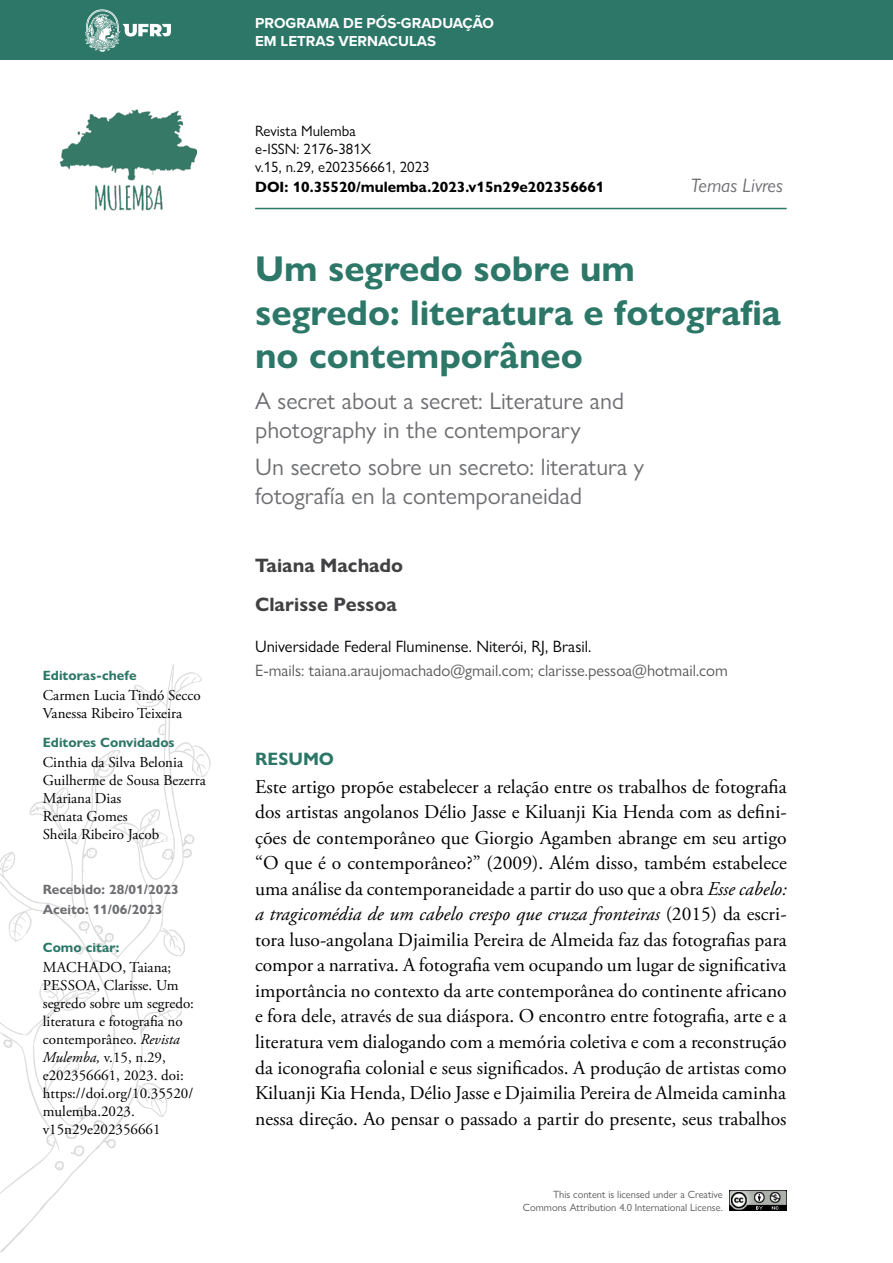
<style>
.page{position:relative;width:893px;height:1263px;background:#fff}
.page>*{position:absolute;margin:0;border:0;box-sizing:border-box;transform-origin:0 0}
.t1{font:700 36px/43.2px "Gill Sans Nova";color:#2c7768}
.t2{font:24px/28.8px "Gill Sans Nova";color:#6d6e71}
.t3{font:19.5px/25.5px "Adobe Garamond Pro";color:#000;text-align:justify}
.t4{font:700 19.5px/38.2px "Gill Sans Nova";color:#414042}
.t5{font:italic 19.5px "Gill Sans Nova";color:#6d6e71}
.t6{font:700 18px "Gill Sans Nova";color:#2c7768}
.t7{font:16.5px "Gill Sans Nova";color:#58595b}
.t8{font:16.5px "Gill Sans Nova";color:#000}
.t9{font:15px/18px "Adobe Garamond Pro";color:#000}
.t10{font:15px/18px "Gill Sans Nova";color:#000}
.t11{font:700 15px "Gill Sans Nova";color:#000}
.t12{font:700 15px/18px "Proxima Nova";color:#fff}
.t13{font:700 13.5px "Gill Sans Nova";color:#2c7768}
.t14{font:700 13.5px/20.4px "Gill Sans Nova";color:#6d6e71}
.t15{font:10.5px/12.6px "Gill Sans Nova";color:#58595b;text-align:right}
.s1{font-style:italic}
</style>
<div class="page">
<img style="left:0;top:664px;width:211px;height:589px">
<img style="left:59px;top:109px;width:138px;height:102px">
<div style="left:0;top:0;width:893px;height:60px;background:#2c7768"></div>
<svg style="left:85px;top:9px;width:86px;height:43px"></svg>
<img style="left:730px;top:1191px;width:57px;height:20px">
<hr style="left:255px;top:208px;width:532px;height:1px;background:#2c7768">
<p class="t13" style="left:43px;top:667px;width:95px">Editoras-chefe</p>
<p class="t9" style="left:43px;top:687px;width:159px">Carmen Lucia Tindó Secco<br>Vanessa Ribeiro Teixeira</p>
<p class="t13" style="left:43px;top:734px;width:133px">Editores Convidados</p>
<p class="t9" style="left:43px;top:754px;width:165px">Cinthia da Silva Belonia<br>Guilherme de Sousa Bezerra<br>Mariana Dias<br>Renata Gomes<br>Sheila Ribeiro Jacob</p>
<p class="t14" style="left:43px;top:879px;width:137px">Recebido: 28/01/2023<br>Aceito: 11/06/2023</p>
<p class="t13" style="left:43px;top:938px;width:78px">Como citar:</p>
<p class="t9" style="left:43px;top:958px;width:153px">MACHADO, Taiana;<br>PESSOA, Clarisse. Um segredo sobre um segredo: literatura e fotografia no contemporâneo. <span class="s1">Revista<br>Mulemba,</span> v.15, n.29, e202356661, 2023. doi: https://doi.org/10.35520/ mulemba.2023. v15n29e202356661</p>
<p class="t12" style="left:255px;top:13px;width:240px">PROGRAMA DE PÓS-GRADUAÇÃO<br>EM LETRAS VERNACULAS</p>
<p class="t10" style="left:255px;top:121px;width:176px">Revista Mulemba<br>e-ISSN: 2176-381X<br>v.15, n.29, e202356661, 2023</p>
<p class="t11" style="left:255px;top:177px;width:351px">DOI: 10.35520/mulemba.2023.v15n29e202356661</p>
<p class="t5" style="left:691px;top:173px;width:94px">Temas Livres</p>
<h1 class="t1" style="left:255px;top:247px;width:527px">Um segredo sobre um segredo: literatura e fotografia no contemporâneo</h1>
<p class="t2" style="left:255px;top:387px;width:370px">A secret about a secret: Literature and photography in the contemporary</p>
<p class="t2" style="left:255px;top:453px;width:391px">Un secreto sobre un secreto: literatura y fotografía en la contemporaneidad</p>
<p class="t4" style="left:255px;top:546px;width:150px">Taiana Machado<br>Clarisse Pessoa</p>
<p class="t8" style="left:255px;top:636px;width:338px">Universidade Federal Fluminense. Niterói, RJ, Brasil.</p>
<p class="t7" style="left:255px;top:660px;width:474px">E-mails: taiana.araujomachado@gmail.com; clarisse.pessoa@hotmail.com</p>
<p class="t6" style="left:255px;top:748px;width:81px">RESUMO</p>
<p class="t3" style="left:255px;top:775px;width:533px">Este artigo propõe estabelecer a relação entre os trabalhos de fotografia dos artistas angolanos Délio Jasse e Kiluanji Kia Henda com as defini&shy;ções de contemporâneo que Giorgio Agamben abrange em seu artigo “O que é o contemporâneo?” (2009). Além disso, também estabelece uma análise da contemporaneidade a partir do uso que a obra <span class="s1">Esse cabelo: a tragicomédia de um cabelo crespo que cruza fronteiras</span> (2015) da escri&shy;tora luso-angolana Djaimilia Pereira de Almeida faz das fotografias para compor a narrativa. A fotografia vem ocupando um lugar de significativa importância no contexto da arte contemporânea do continente africano e fora dele, através de sua diáspora. O encontro entre fotografia, arte e a literatura vem dialogando com a memória coletiva e com a reconstrução da iconografia colonial e seus significados. A produção de artistas como Kiluanji Kia Henda, Délio Jasse e Djaimilia Pereira de Almeida caminha nessa direção. Ao pensar o passado a partir do presente, seus trabalhos</p>
<p class="t15" style="left:523px;top:1188px;width:201px">This content is licensed under a Creative<br>Commons Attribution 4.0 International License.</p>
</div>
